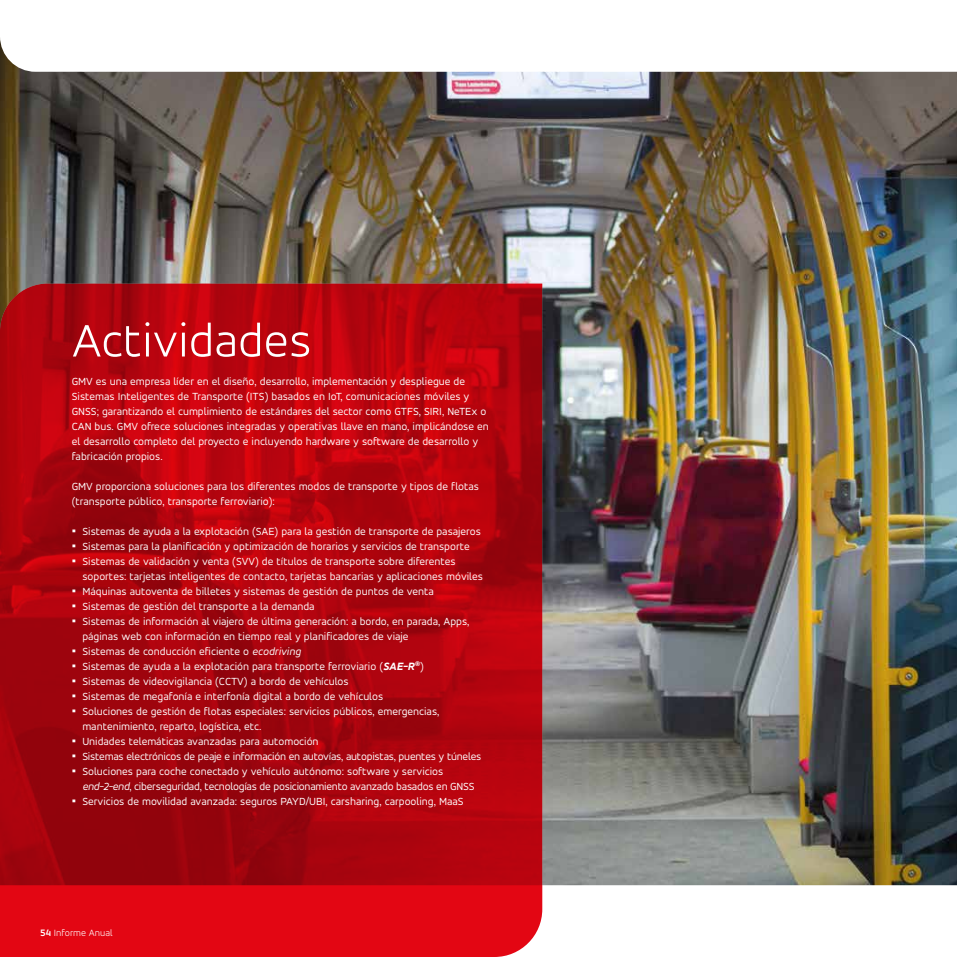
<style>
.page{position:relative;width:957px;height:957px;background:#fff}
.page>*{position:absolute;margin:0;border:0;box-sizing:border-box;transform-origin:0 0}
.t1{font:300 50px "Accord Alternate";color:#fff}
.t2{font:11.25px/15px "Accord Alternate";color:#fff}
.t3{font:11.25px/15px "Accord Alternate";letter-spacing:-.02em;color:#fff}
.t4{font:300 10px "Accord Alternate";color:#fff}
.s1{font-family:"Verdana";font-size:12.5px}
.s2{font-style:italic}
.s3{font-weight:700;font-style:italic;font-stretch:expanded}
.s4{font-weight:700}
</style>
<div class="page">
<img style="left:0;top:38px;width:957px;height:847px">
<svg style="left:0;top:283px;width:542px;height:674px;background:#b2040e"></svg>
<h1 class="t1" style="left:72px;top:311px;width:241px">Actividades</h1>
<p class="t2" style="left:72px;top:374px;width:418px">GMV es una empresa líder en el diseño, desarrollo, implementación y despliegue de Sistemas Inteligentes de Transporte (ITS) basados en IoT, comunicaciones móviles y GNSS; garantizando el cumplimiento de estándares del sector como GTFS, SIRI, NeTEx o CAN bus. GMV ofrece soluciones integradas y operativas llave en mano, implicándose en el desarrollo completo del proyecto e incluyendo hardware y software de desarrollo y fabricación propios.</p>
<p class="t2" style="left:72px;top:479px;width:409px">GMV proporciona soluciones para los diferentes modos de transporte y tipos de flotas (transporte público, transporte ferroviario):</p>
<p class="t2" style="left:72px;top:524px;width:410px"><span class="s1">▪</span> Sistemas de ayuda a la explotación (SAE) para la gestión de transporte de pasajeros</p>
<p class="t2" style="left:72px;top:539px;width:399px"><span class="s1">▪</span> Sistemas para la planificación y optimización de horarios y servicios de transporte</p>
<p class="t2" style="left:82px;top:554px;width:402px;text-indent:-11px"><span class="s1">▪</span> Sistemas de validación y venta (SVV) de títulos de transporte sobre diferentes soportes: tarjetas inteligentes de contacto, tarjetas bancarias y aplicaciones móviles</p>
<p class="t2" style="left:72px;top:584px;width:364px"><span class="s1">▪</span> Máquinas autoventa de billetes y sistemas de gestión de puntos de venta</p>
<p class="t2" style="left:72px;top:599px;width:244px"><span class="s1">▪</span> Sistemas de gestión del transporte a la demanda</p>
<p class="t2" style="left:82px;top:614px;width:388px;text-indent:-11px"><span class="s1">▪</span> Sistemas de información al viajero de última generación: a bordo, en parada, Apps, páginas web con información en tiempo real y planificadores de viaje</p>
<p class="t2" style="left:72px;top:644px;width:231px"><span class="s1">▪</span> Sistemas de conducción eficiente o <span class="s2">ecodriving</span></p>
<p class="t2" style="left:72px;top:659px;width:353px"><span class="s1">▪</span> Sistemas de ayuda a la explotación para transporte ferroviario (<span class="s3">SAE-R</span><sup>®</sup>)</p>
<p class="t2" style="left:72px;top:674px;width:278px"><span class="s1">▪</span> Sistemas de videovigilancia (CCTV) a bordo de vehículos</p>
<p class="t2" style="left:72px;top:689px;width:313px"><span class="s1">▪</span> Sistemas de megafonía e interfonía digital a bordo de vehículos</p>
<p class="t2" style="left:82px;top:704px;width:358px;text-indent:-11px"><span class="s1">▪</span> Soluciones de gestión de flotas especiales: servicios públicos, emergencias, mantenimiento, reparto, logística, etc.</p>
<p class="t2" style="left:72px;top:734px;width:248px"><span class="s1">▪</span> Unidades telemáticas avanzadas para automoción</p>
<p class="t3" style="left:72px;top:749px;width:411px"><span class="s1">▪</span> Sistemas electrónicos de peaje e información en autovías, autopistas, puentes y túneles</p>
<p class="t3" style="left:82px;top:764px;width:394px;text-indent:-11px"><span class="s1">▪</span> Soluciones para coche conectado y vehículo autónomo: software y servicios <span class="s2">end-2-end</span>, ciberseguridad, tecnologías de posicionamiento avanzado basados en GNSS</p>
<p class="t2" style="left:72px;top:794px;width:393px"><span class="s1">▪</span> Servicios de movilidad avanzada: seguros PAYD/UBI, carsharing, carpooling, MaaS</p>
<p class="t4" style="left:40px;top:926px;width:74px"><span class="s4">54</span> Informe Anual</p>
</div>
